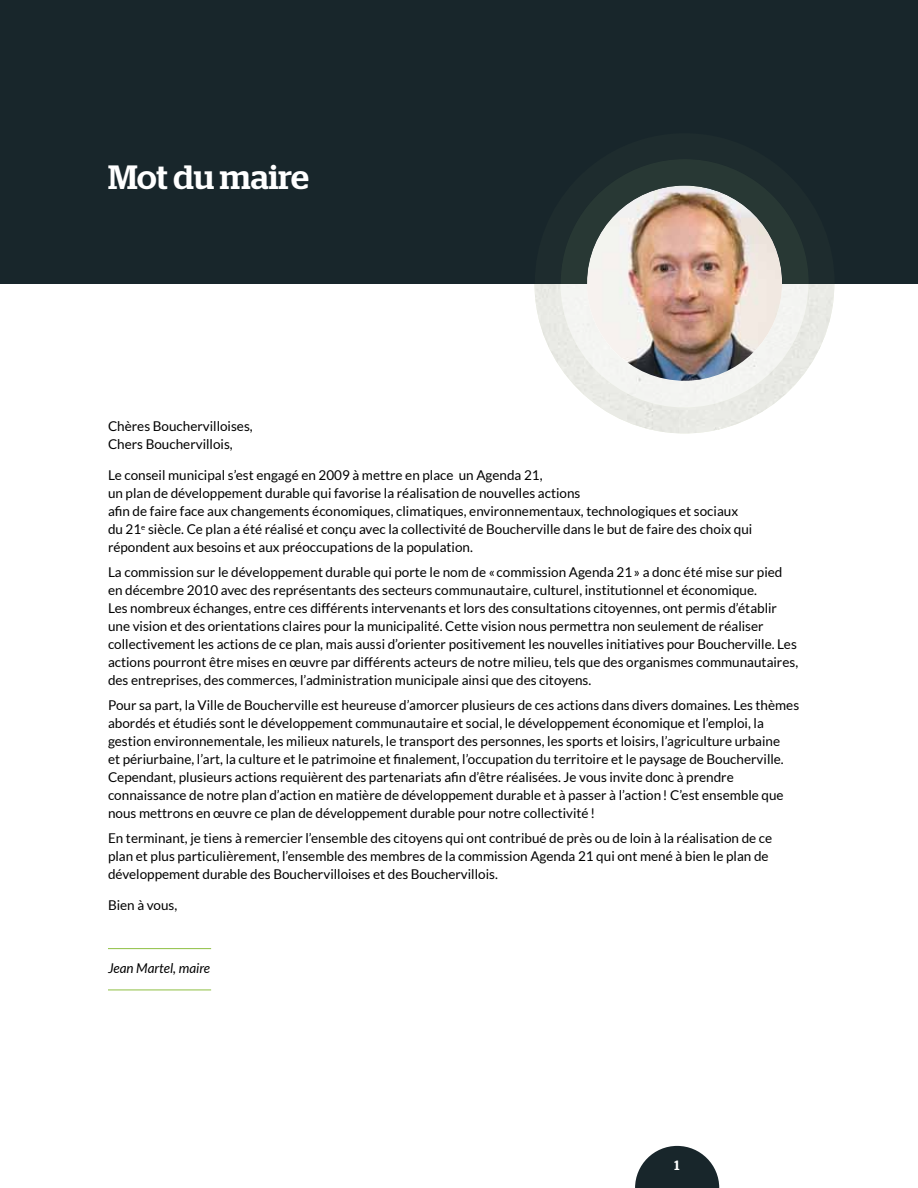
<style>
.page{position:relative;width:918px;height:1188px;background:#fff}
.page>*{position:absolute;margin:0;border:0;box-sizing:border-box;transform-origin:0 0}
.t1{font:500 33.75px "Stag";color:#fff}
.t2{font:13.5px/18px "Lato";color:#000}
.t3{font:italic 13.5px "Lato";color:#000}
.t4{font:500 13.5px "Stag";color:#fff}
</style>
<div class="page">
<img style="left:535px;top:283px;width:299px;height:150px">
<img style="left:560px;top:283px;width:248px;height:125px">
<div style="left:0;top:0;width:918px;height:283px;background:#18262b"></div>
<hr style="left:108px;top:948px;width:103px;height:1px;background:#8ebf43">
<hr style="left:108px;top:990px;width:103px;height:1px;background:#8ebf43">
<svg style="left:635px;top:1146px;width:84px;height:42px"></svg>
<img style="left:587px;top:185px;width:195px;height:196px;border-radius:98px">
<svg style="left:561px;top:159px;width:248px;height:124px"></svg>
<h1 class="t1" style="left:108px;top:165px;width:202px">Mot du maire</h1>
<p class="t2" style="left:108px;top:418px;width:146px">Chères Bouchervilloises,<br>Chers Bouchervillois,</p>
<p class="t2" style="left:108px;top:468px;width:646px">Le conseil municipal s’est engagé en 2009 à mettre en place un Agenda 21,<br>un plan de développement durable qui favorise la réalisation de nouvelles actions<br>afin de faire face aux changements économiques, climatiques, environnementaux, technologiques et sociaux du 21<sup>e</sup> siècle. Ce plan a été réalisé et conçu avec la collectivité de Boucherville dans le but de faire des choix qui répondent aux besoins et aux préoccupations de la population.</p>
<p class="t2" style="left:108px;top:564px;width:692px">La commission sur le développement durable qui porte le nom de « commission Agenda 21 » a donc été mise sur pied en décembre 2010 avec des représentants des secteurs communautaire, culturel, institutionnel et économique.<br>Les nombreux échanges, entre ces différents intervenants et lors des consultations citoyennes, ont permis d’établir une vision et des orientations claires pour la municipalité. Cette vision nous permettra non seulement de réaliser collectivement les actions de ce plan, mais aussi d’orienter positivement les nouvelles initiatives pour Boucherville. Les actions pourront être mises en œuvre par différents acteurs de notre milieu, tels que des organismes communautaires, des entreprises, des commerces, l’administration municipale ainsi que des citoyens.</p>
<p class="t2" style="left:108px;top:697px;width:693px">Pour sa part, la Ville de Boucherville est heureuse d’amorcer plusieurs de ces actions dans divers domaines. Les thèmes abordés et étudiés sont le développement communautaire et social, le développement économique et l’emploi, la gestion environnementale, les milieux naturels, le transport des personnes, les sports et loisirs, l’agriculture urbaine<br>et périurbaine, l’art, la culture et le patrimoine et finalement, l’occupation du territoire et le paysage de Boucherville.<br>Cependant, plusieurs actions requièrent des partenariats afin d’être réalisées. Je vous invite donc à prendre connaissance de notre plan d’action en matière de développement durable et à passer à l’action ! C’est ensemble que nous mettrons en œuvre ce plan de développement durable pour notre collectivité !</p>
<p class="t2" style="left:108px;top:829px;width:666px">En terminant, je tiens à remercier l’ensemble des citoyens qui ont contribué de près ou de loin à la réalisation de ce plan et plus particulièrement, l’ensemble des membres de la commission Agenda 21 qui ont mené à bien le plan de développement durable des Bouchervilloises et des Bouchervillois.</p>
<p class="t2" style="left:108px;top:897px;width:71px">Bien à vous,</p>
<p class="t3" style="left:108px;top:963px;width:104px">Jean Martel, maire</p>
<p class="t4" style="left:675px;top:1160px;width:7px">1</p>
</div>
